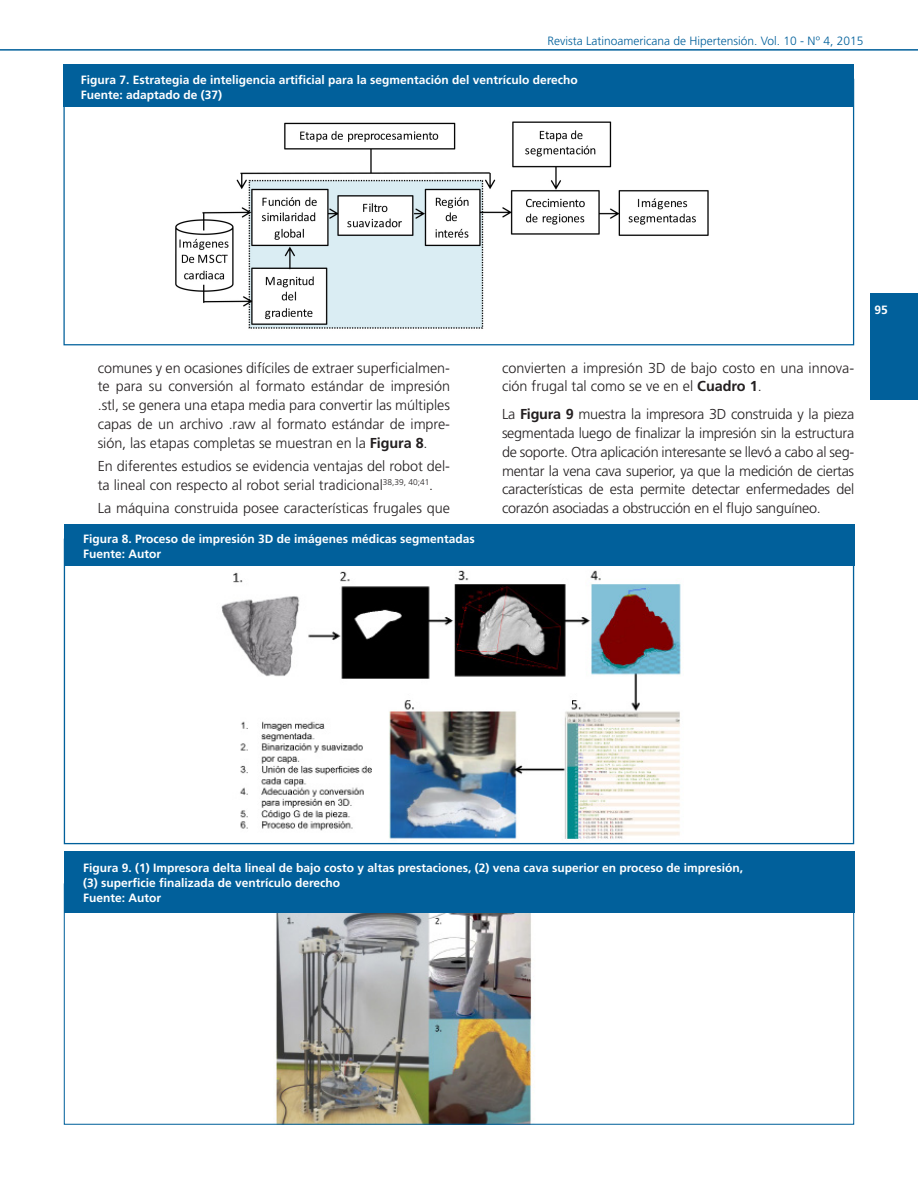
<style>
.page{position:relative;width:918px;height:1188px;background:#fff}
.page>*{position:absolute;margin:0;border:0;box-sizing:border-box;transform-origin:0 0}
.t1{font:300 14.4px/18.9px "Frutiger";color:#231f20;text-align:justify}
.t2{font:700 12px "Frutiger";color:#fff}
.t3{font:300 12px "Frutiger";color:#01609b}
.s1{font-weight:700}
</style>
<div class="page">
<div style="left:871px;top:293px;width:47px;height:107px;background:#01609b"></div>
<hr style="left:0;top:49px;width:918px;height:2px;background:#01609b">
<img style="left:175px;top:121px;width:534px;height:208px">
<div style="left:63px;top:64px;width:791px;height:43px;background:#01609b"></div>
<img style="left:221px;top:570px;width:460px;height:269px">
<div style="left:64px;top:525px;width:790px;height:41px;background:#01609b"></div>
<img style="left:189px;top:912px;width:569px;height:211px">
<div style="left:64px;top:851px;width:790px;height:61px;background:#01609b"></div>
<p class="t3" style="left:548px;top:34px;width:317px">Revista Latinoamericana de Hipertensión. Vol. 10 - Nº 4, 2015</p>
<p class="t2" style="left:81px;top:73px;width:499px">Figura 7. Estrategia de inteligencia artificial para la segmentación del ventrículo derecho</p>
<p class="t2" style="left:81px;top:88px;width:143px">Fuente: adaptado de (37)</p>
<p class="t1" style="left:98px;top:358px;width:354px">comunes y en ocasiones difíciles de extraer superficialmen&shy;te para su conversión al formato estándar de impresión .stl, se genera una etapa media para convertir las múltiples capas de un archivo .raw al formato estándar de impre&shy;sión, las etapas completas se muestran en la <span class="s1">Figura 8</span>.</p>
<p class="t1" style="left:98px;top:457px;width:354px">En diferentes estudios se evidencia ventajas del robot del&shy;ta lineal con respecto al robot serial tradicional<sup>38,39,</sup> <sup>40;41</sup>.</p>
<p class="t1" style="left:98px;top:499px;width:354px">La máquina construida posee características frugales que</p>
<p class="t2" style="left:83px;top:532px;width:393px">Figura 8. Proceso de impresión 3D de imágenes médicas segmentadas</p>
<p class="t2" style="left:83px;top:547px;width:80px">Fuente: Autor</p>
<p class="t1" style="left:502px;top:358px;width:354px">convierten a impresión 3D de bajo costo en una innova&shy;ción frugal tal como se ve en el <span class="s1">Cuadro 1</span>.</p>
<p class="t1" style="left:502px;top:405px;width:354px">La <span class="s1">Figura 9</span> muestra la impresora 3D construida y la pieza segmentada luego de finalizar la impresión sin la estructura de soporte. Otra aplicación interesante se llevó a cabo al seg&shy;mentar la vena cava superior, ya que la medición de ciertas características de esta permite detectar enfermedades del corazón asociadas a obstrucción en el flujo sanguíneo.</p>
<p class="t2" style="left:874px;top:303px;width:15px">95</p>
<p class="t2" style="left:83px;top:861px;width:661px">Figura 9. (1) Impresora delta lineal de bajo costo y altas prestaciones, (2) vena cava superior en proceso de impresión,</p>
<p class="t2" style="left:83px;top:876px;width:259px">(3) superficie finalizada de ventrículo derecho</p>
<p class="t2" style="left:83px;top:891px;width:80px">Fuente: Autor</p>
</div>
